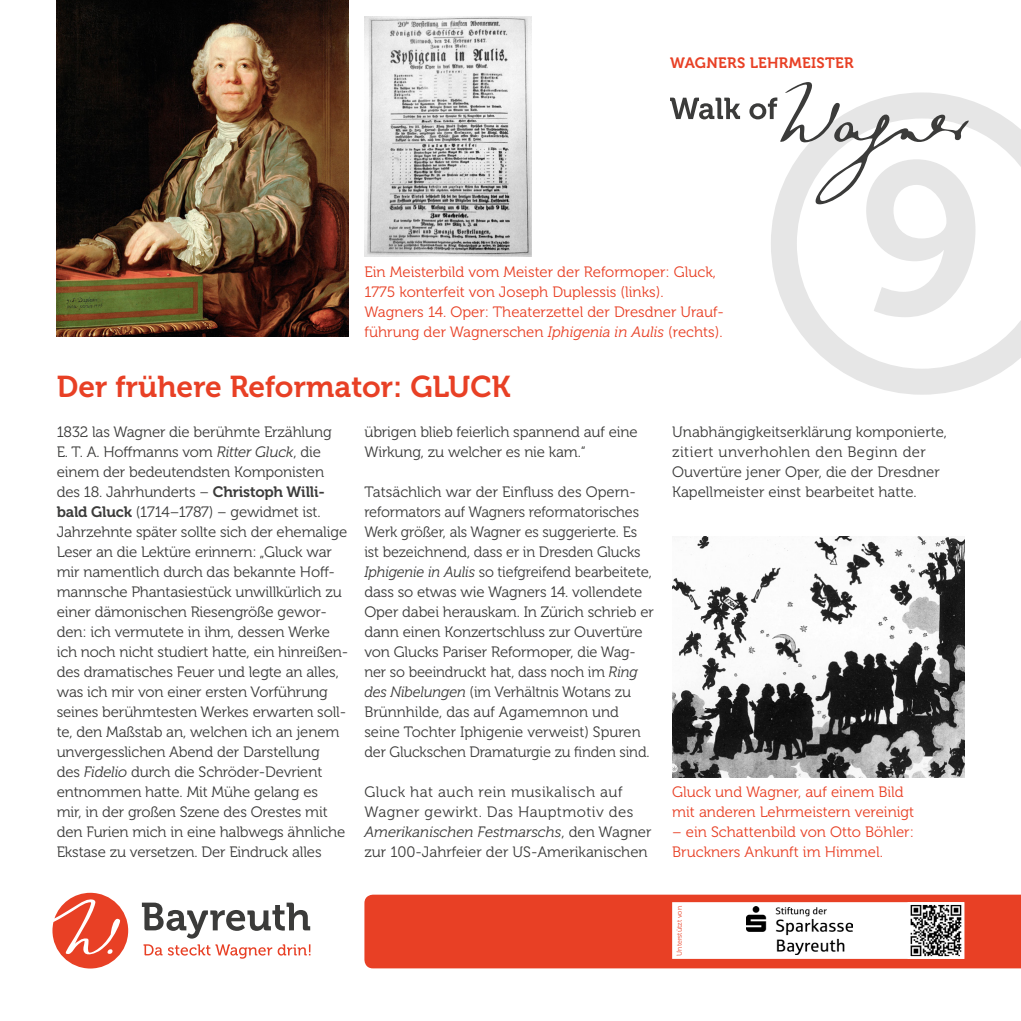
<style>
.page{position:relative;width:1021px;height:1021px;background:#fff}
.page>*{position:absolute;margin:0;border:0;box-sizing:border-box;transform-origin:0 0}
.t1{font:215px "Museo 700";color:#e6e6e6}
.t2{font:30px "Museo 700";color:#e84025}
.t3{font:15px/20px "Museo 300";letter-spacing:-.01em;color:#3b3b3a}
.t4{font:15px/20px "Museo 300";color:#e84025}
.t5{font:15px/20px "Museo 300";letter-spacing:.03em;color:#3b3b3a}
.t6{font:15px "Museo 700";letter-spacing:.02em;color:#e84025}
.t7{font:7px "Museo 300";color:#e84025}
.s1{font-style:italic}
.s2{font-family:"Museo 700"}
</style>
<div class="page">
<svg style="left:771px;top:100px;width:249px;height:295px"></svg>
<div style="left:364px;top:894px;width:656px;height:74px;background:#e84025"></div>
<svg style="left:670px;top:900px;width:295px;height:60px"></svg>
<img style="left:746px;top:906px;width:106px;height:48px">
<img style="left:57px;top:0;width:292px;height:337px">
<img style="left:364px;top:17px;width:167px;height:239px">
<img style="left:672px;top:537px;width:292px;height:240px">
<svg style="left:142px;top:902px;width:168px;height:36px"></svg>
<svg style="left:143px;top:944px;width:19px;height:11px"></svg>
<svg style="left:168px;top:944px;width:104px;height:14px"></svg>
<svg style="left:278px;top:944px;width:32px;height:11px"></svg>
<svg style="left:52px;top:892px;width:76px;height:76px"></svg>
<svg style="left:670px;top:98px;width:70px;height:21px"></svg>
<svg style="left:749px;top:82px;width:219px;height:124px"></svg>
<p class="t6" style="left:670px;top:54px;width:185px">WAGNERS LEHRMEISTER</p>
<p class="t4" style="left:364px;top:262px;width:361px">Ein Meisterbild vom Meister der Reformoper: Gluck, 1775 konterfeit von Joseph Duplessis (links).<br>Wagners 14. Oper: Theaterzettel der Dresdner Urauf&shy;führung der Wagnerschen <span class="s1">Iphigenia in Aulis</span> (rechts).</p>
<h1 class="t1" style="left:859px;top:121px;width:125px">9</h1>
<h2 class="t2" style="left:57px;top:370px;width:455px">Der frühere Reformator: GLUCK</h2>
<p class="t3" style="left:57px;top:422px;width:293px">1832 las Wagner die berühmte Erzählung<br>E. T. A. Hoffmanns vom <span class="s1">Ritter Gluck</span>, die einem der bedeutendsten Komponisten des 18. Jahrhunderts – <span class="s2">Christoph Willi&shy;bald Gluck</span> (1714–1787) – gewidmet ist.<br>Jahrzehnte später sollte sich der ehemalige Leser an die Lektüre erinnern: „Gluck war mir namentlich durch das bekannte Hoff&shy;mannsche Phantasiestück unwillkürlich zu einer dämonischen Riesengröße gewor&shy;den: ich vermutete in ihm, dessen Werke ich noch nicht studiert hatte, ein hinreißen&shy;des dramatisches Feuer und legte an alles, was ich mir von einer ersten Vorführung seines berühmtesten Werkes erwarten soll&shy;te, den Maßstab an, welchen ich an jenem unvergesslichen Abend der Darstellung<br>des <span class="s1">Fidelio</span> durch die Schröder-Devrient entnommen hatte. Mit Mühe gelang es<br>mir, in der großen Szene des Orestes mit den Furien mich in eine halbwegs ähnliche Ekstase zu versetzen. Der Eindruck alles</p>
<p class="t3" style="left:364px;top:422px;width:275px">übrigen blieb feierlich spannend auf eine<br>Wirkung, zu welcher es nie kam.“</p>
<p class="t3" style="left:364px;top:482px;width:291px">Tatsächlich war der Einfluss des Opern&shy;reformators auf Wagners reformatorisches Werk größer, als Wagner es suggerierte. Es ist bezeichnend, dass er in Dresden Glucks <span class="s1">Iphigenie in Aulis</span> so tiefgreifend bearbeitete, dass so etwas wie Wagners 14. vollendete Oper dabei herauskam. In Zürich schrieb er dann einen Konzertschluss zur Ouvertüre von Glucks Pariser Reformoper, die Wag&shy;ner so beeindruckt hat, dass noch im <span class="s1">Ring des Nibelungen</span> (im Verhältnis Wotans zu Brünnhilde, das auf Agamemnon und seine Tochter Iphigenie verweist) Spuren der Gluckschen Dramaturgie zu finden sind.</p>
<p class="t5" style="left:364px;top:782px;width:288px">Gluck hat auch rein musikalisch auf Wagner gewirkt. Das Hauptmotiv des <span class="s1">Amerikanischen Festmarschs</span>, den Wagner zur 100-Jahrfeier der US-Amerikanischen</p>
<p class="t3" style="left:672px;top:422px;width:276px">Unabhängigkeitserklärung komponierte, zitiert unverhohlen den Beginn der Ouvertüre jener Oper, die der Dresdner Kapellmeister einst bearbeitet hatte.</p>
<p class="t4" style="left:672px;top:782px;width:244px">Gluck und Wagner, auf einem Bild mit anderen Lehrmeistern vereinigt</p>
<p class="t4" style="left:672px;top:822px;width:243px">– ein Schattenbild von Otto Böhler:<br>Bruckners Ankunft im Himmel.</p>
<p class="t7" style="left:675px;top:955px;width:51px;rotate:-90deg">Unterstützt von</p>
</div>
